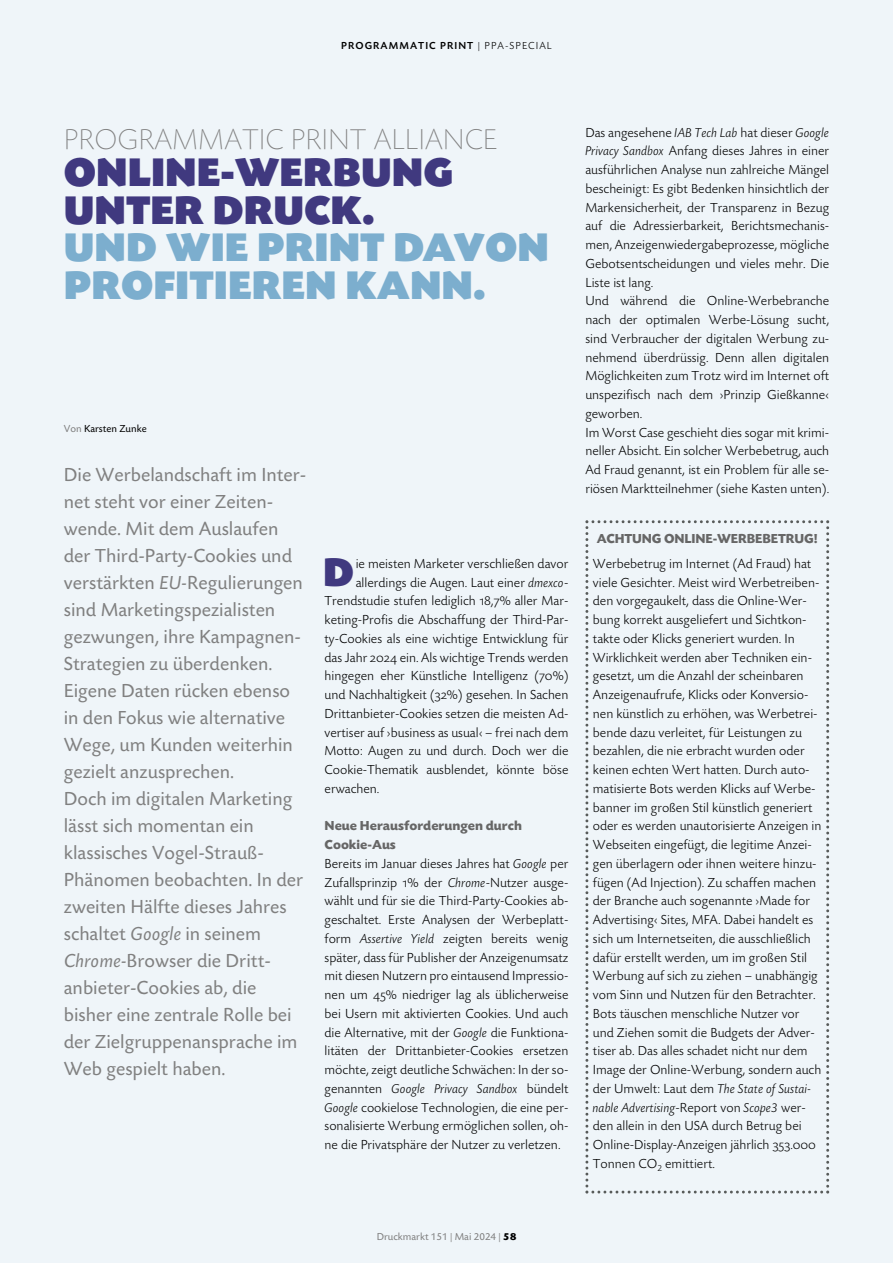
<style>
.page{position:relative;width:893px;height:1263px;background:#eff5f9}
.page>*{position:absolute;margin:0;border:0;box-sizing:border-box;transform-origin:0 0}
.t1{font:42px/37.5px "Today SB Ultra";color:#7caece}
.t2{font:42px "Today SB Ultra";color:#40397f}
.t3{font:300 expanded 30px "Today SB";color:#808080}
.t4{font:19.5px/27px "Today SB";color:#808080}
.t5{font:300 13.5px/18.8px "Today SB";color:#000;text-align:justify}
.t6{font:700 13.5px "Today SB";color:#666}
.t7{font:500 10.5px "Today SB";letter-spacing:.1em;color:#000}
.t8{font:10.5px "Today SB";color:#808080}
.t9{font:10.5px "Today SB";color:#000}
.s1{font-weight:300}
.s2{color:#808080}
.s3{font-style:italic}
.s4{font-family:"Today SB Caps Lig";font-weight:400}
.s5{font-weight:700;color:#000}
</style>
<div class="page">
<svg style="left:585px;top:520px;width:244px;height:673px"></svg>
<p class="t7" style="left:341px;top:42px;width:212px">PROGRAMMATIC PRINT <span class="s1">| PPA-SPECIAL</span></p>
<p class="t3" style="left:64px;top:129px;width:435px">PROGRAMMATIC PRINT ALLIANCE</p>
<p class="t2" style="left:64px;top:158px;width:391px">ONLINE-WERBUNG</p>
<p class="t2" style="left:64px;top:195px;width:312px">UNTER DRUCK.</p>
<p class="t1" style="left:64px;top:234px;width:487px">UND WIE PRINT DAVON<br>PROFITIEREN KANN.</p>
<p class="t9" style="left:64px;top:425px;width:84px"><span class="s2">Von</span> Karsten Zunke</p>
<p class="t4" style="left:64px;top:463px;width:244px">Die Werbelandschaft im Inter - net steht vor einer Zeiten - wende. Mit dem Auslaufen der Third-Party-Cookies und ver stärkten <span class="s3">EU-</span>Regulierungen sind Marketingspezialisten gezwungen, ihre Kampagnen-<br>Strategien zu überdenken.<br>Eigene Daten rücken ebenso in den Fokus wie alter nati ve<br>Wege, um Kunden weiterhin gezielt anzusprechen.</p>
<p class="t4" style="left:64px;top:787px;width:230px">Doch im digitalen Marketing lässt sich momentan ein klassisches Vogel-Strauß-</p>
<p class="t4" style="left:64px;top:868px;width:241px">Phänomen beo bachten. In der zweiten Hälfte dieses Jahres schaltet <span class="s3">Google</span> in seinem<br><span class="s3">Chrome-</span>Browser die Dritt - anbieter-Cookies ab, die bisher eine zentrale Rolle bei der Zielgruppenansprache im<br>Web gespielt haben.</p>
<p class="t5" style="left:356px;top:556px;width:214px">ie meisten Mar keter verschließen davor</p>
<p class="t5" style="left:356px;top:574px;width:214px">aller dings die Augen. Laut einer <span class="s3">dmexco</span>-</p>
<p class="t5" style="left:325px;top:593px;width:245px">Trendstudie stufen ledig lich <span class="s4">18,7%</span> aller Mar-</p>
<p class="t5" style="left:325px;top:612px;width:245px">keting-Profis die Abschaffung der Third-Par-</p>
<p class="t5" style="left:325px;top:631px;width:245px">ty-Cookies als eine wichtige Ent wick lung für</p>
<p class="t5" style="left:325px;top:649px;width:245px">das Jahr <span class="s4">2024</span> ein. Als wichtige Trends werden</p>
<p class="t5" style="left:325px;top:668px;width:245px">hin gegen eher Künstliche Intelligenz (<span class="s4">70%</span>)</p>
<p class="t5" style="left:325px;top:687px;width:245px">und Nachhaltigkeit (<span class="s4">32%</span>) gesehen. In Sachen</p>
<p class="t5" style="left:325px;top:706px;width:245px">Drittanbie ter-Cookies setzen die meisten Ad-</p>
<p class="t5" style="left:325px;top:724px;width:245px">vertiser auf ›business as usual‹ – frei nach dem</p>
<p class="t5" style="left:325px;top:743px;width:245px">Motto: Augen zu und durch. Doch wer die</p>
<p class="t5" style="left:325px;top:762px;width:245px">Coo kie-Thematik ausblendet, könnte böse</p>
<p class="t5" style="left:325px;top:781px;width:56px">erwachen.</p>
<p class="t6" style="left:325px;top:821px;width:199px">Neue Herausforderungen durch</p>
<p class="t6" style="left:325px;top:840px;width:73px">Cookie-Aus</p>
<p class="t5" style="left:325px;top:856px;width:245px">Bereits im Januar dieses Jahres hat <span class="s3">Google</span> per Zufallsprinzip <span class="s4">1</span>% der <span class="s3">Chrome</span>-Nutzer aus ge - wählt und für sie die Third-Par ty-Cookies ab&shy;geschaltet. Erste Analysen der Werbeplatt&shy;form <span class="s3">Assertive Yield</span> zeigten bereits we nig später, dass für Publisher der Anzeigenumsatz mit diesen Nut zern pro eintausend Impressio - nen um <span class="s4">45%</span> niedriger lag als übli cherweise bei Usern mit ak tivierten Cookies. Und auch die Alternative, mit der <span class="s3">Google</span> die Funktiona&shy;litäten der Drittan bie ter-Cookies ersetzen möchte, zeigt deutliche Schwächen: In der so&shy;genannten <span class="s3">Google Privacy Sandbox</span> bündelt <span class="s3">Google</span> cookie lo se Technologien, die eine per - so na lisierte Werbung ermöglichen sollen, oh&shy;ne die Privatsphäre der Nutzer zu verletzen.</p>
<p class="t2" style="left:323px;top:558px;width:32px">D</p>
<p class="t5" style="left:585px;top:124px;width:245px">Das angesehene <span class="s3">IAB Tech Lab</span> hat dieser <span class="s3">Google Privacy Sandbox</span> An fang dieses Jahres in einer aus führlichen Analyse nun zahlrei che Mängel bescheinigt: Es gibt Bedenken hin sichtlich der Markensicher heit, der Transparenz in Bezug auf die Adressierbarkeit, Be richts mecha nis - men, Anzeigen wie dergabeprozesse, mögliche Gebotsentscheidungen und vie les mehr. Die Liste ist lang.</p>
<p class="t5" style="left:585px;top:293px;width:245px">Und während die Online-Wer be branche nach der optimalen Werbe-Lösung sucht, sind Ver braucher der digitalen Werbung zu&shy;nehmend überdrüssig. Denn allen digitalen Möglichkeiten zum Trotz wird im Internet oft unspezifisch nach dem ›Prinzip Gießkanne‹ geworben.</p>
<p class="t5" style="left:585px;top:424px;width:245px">Im Worst Case geschieht dies sogar mit krimi&shy;neller Absicht. Ein solcher Werbebetrug, auch Ad Fraud genannt, ist ein Problem für alle se&shy;riösen Marktteilnehmer (siehe Kasten unten).</p>
<p class="t6" style="left:597px;top:533px;width:223px">ACHTUNG ONLINE-WERBEBETRUG!</p>
<p class="t5" style="left:593px;top:556px;width:230px;text-align:left">Werbebetrug im Internet (Ad Fraud) hat viele Gesichter. Meist wird Werbetrei ben - den vorgegaukelt, dass die Online-Wer - bung korrekt ausgeliefert und Sichtkon - takte oder Klicks generiert wurden. In Wirklich keit werden aber Techniken ein - gesetzt, um die Anzahl der scheinbaren Anzeigenaufrufe, Klicks oder Konversio - nen künst lich zu erhöhen, was Wer betrei - bende dazu verlei tet, für Leistungen zu bezah len, die nie erbracht wurden oder keinen echten Wert hat ten. Durch auto - matisierte Bots werden Klicks auf Werbe - banner im großen Stil künstlich generiert oder es werden unautorisierte Anzeigen in Webseiten einge fügt, die legitime Anzei - gen überlagern oder ihnen weite re hin zu - fügen (Ad Injection). Zu schaffen machen der Bran che auch sogenannte ›Made for Advertising‹ Sites, MFA. Dabei handelt es sich um In ter netseiten, die ausschließlich dafür erstellt werden, um im großen Stil Werbung auf sich zu ziehen – unabhängig vom Sinn und Nutzen für den Be trachter.<br>Bots täuschen menschliche Nutzer vor und Ziehen so mit die Budgets der Adver - ti ser ab. Das alles schadet nicht nur dem Image der On line-Werbung, sondern auch der Umwelt: Laut dem <span class="s3">The State of Sustai - nable Advertising</span>-Report von <span class="s3">Scope3</span> wer - den al lein in den USA durch Betrug bei Online-Display-Anzeigen jährlich <span class="s4">353.000<br></span>Tonnen CO<sub>2</sub> emittiert.</p>
<p class="t8" style="left:377px;top:1233px;width:141px">Druckmarkt 151 | Mai 2024 | <span class="s5">58</span></p>
</div>
